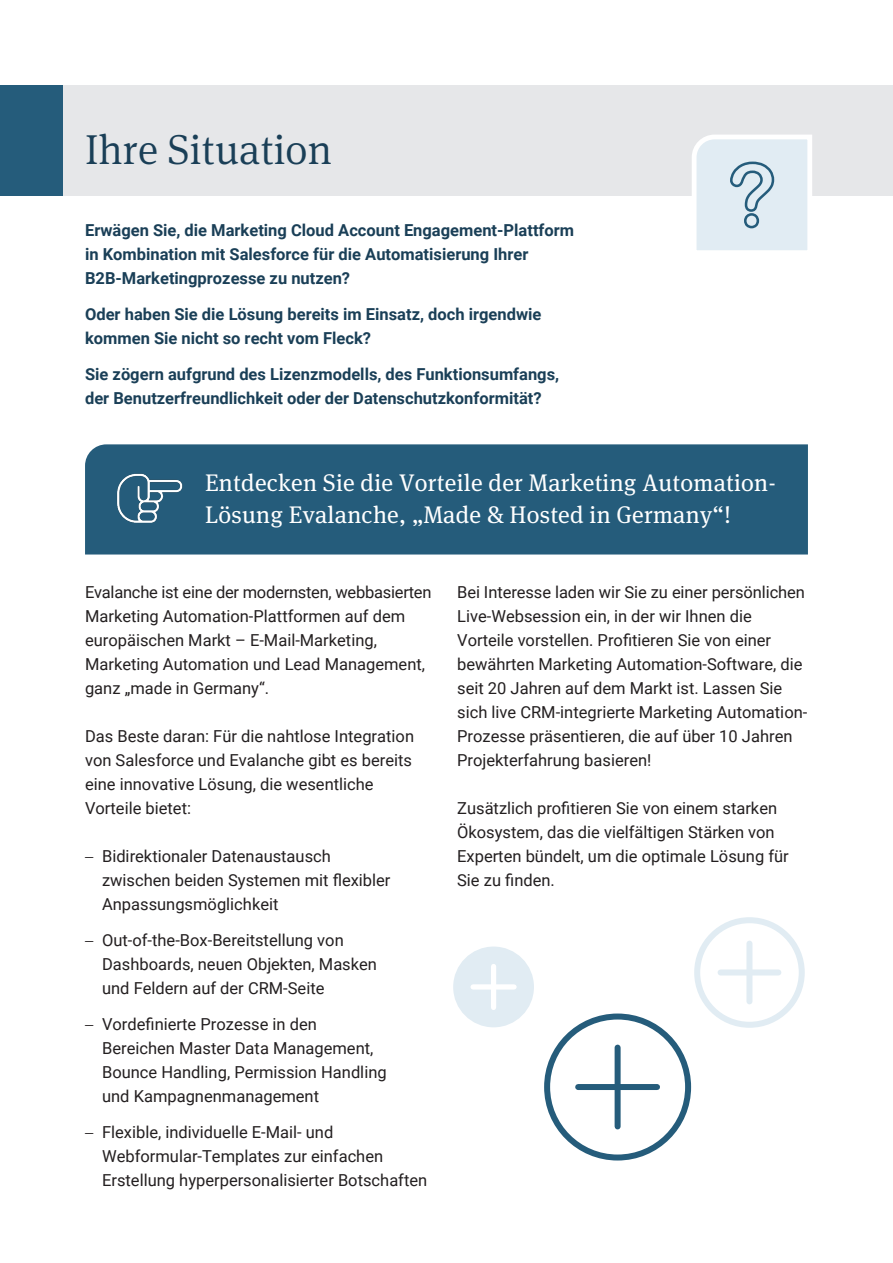
<style>
.page{position:relative;width:893px;height:1263px;background:#fff}
.page>*{position:absolute;margin:0;border:0;box-sizing:border-box;transform-origin:0 0}
.t1{font:300 42px "Meta Serif Pro";color:#1a3f57}
.t2{font:24px/31.5px "Meta Serif Pro";letter-spacing:.01em;color:#fff}
.t3{font:16.5px/24px "Roboto";color:#231f20}
.t4{font:700 16.5px/24px "Roboto";color:#1a3f57}
.s1{font-family:"Frutiger LT Std";font-weight:300}
</style>
<div class="page">
<div style="left:85px;top:444px;width:723px;height:110px;background:#255c7b"></div>
<div style="left:0;top:85px;width:893px;height:110px;background:#e6e7e9"></div>
<div style="left:0;top:85px;width:63px;height:110px;background:#255c7b"></div>
<svg style="left:689px;top:135px;width:126px;height:115px"></svg>
<img style="left:108px;top:473px;width:78px;height:56px">
<div style="left:544px;top:1013px;width:147px;height:147px;border:6px solid #255c7b;border-radius:50%"></div>
<div style="left:615px;top:1047px;width:6px;height:79px;background:#255c7b"></div>
<div style="left:578px;top:1084px;width:79px;height:6px;background:#255c7b"></div>
<div style="left:456px;top:949px;width:75px;height:76px;background:#e1ecf3;border-radius:50%"></div>
<div style="left:453px;top:946px;width:81px;height:81px;border:5px solid #e1ecf3;border-radius:50%"></div>
<div style="left:491px;top:966px;width:5px;height:41px;background:#fff"></div>
<div style="left:473px;top:984px;width:41px;height:5px;background:#fff"></div>
<div style="left:694px;top:917px;width:111px;height:111px;border:6px solid #e1ecf3;border-radius:50%"></div>
<div style="left:746px;top:943px;width:6px;height:58px;background:#e1ecf3"></div>
<div style="left:720px;top:969px;width:58px;height:6px;background:#e1ecf3"></div>
<h1 class="t1" style="left:85px;top:120px;width:248px">Ihre Situation</h1>
<p class="t4" style="left:85px;top:218px;width:491px">Erwägen Sie, die Marketing Cloud Account Engagement-Plattform in Kombination mit Salesforce für die Automatisierung Ihrer<br>B2B-Marketingprozesse zu nutzen?</p>
<p class="t4" style="left:85px;top:302px;width:458px">Oder haben Sie die Lösung bereits im Einsatz, doch irgendwie kommen Sie nicht so recht vom Fleck?</p>
<p class="t4" style="left:85px;top:362px;width:476px">Sie zögern aufgrund des Lizenzmodells, des Funktionsumfangs, der Benutzerfreundlichkeit oder der Datenschutzkonformität?</p>
<h2 class="t2" style="left:205px;top:466px;width:572px">Entdecken Sie die Vorteile der Marketing Automation-<br>Lösung Evalanche, „Made &amp; Hosted in Germany“!</h2>
<p class="t3" style="left:85px;top:579px;width:348px">Evalanche ist eine der modernsten, webbasierten Marketing Automation-Plattformen auf dem europäischen Markt – E-Mail-Marketing, Marketing Automation und Lead Management, ganz „made in Germany“.</p>
<p class="t3" style="left:85px;top:723px;width:331px">Das Beste daran: Für die nahtlose Integration von Salesforce und Evalanche gibt es bereits eine innovative Lösung, die wesentliche Vorteile bietet:</p>
<p class="t3" style="left:102px;top:843px;width:290px;text-indent:-17px"><span class="s1">–</span> Bidirektionaler Datenaustausch zwischen beiden Systemen mit flexibler<br>Anpassungsmöglichkeit</p>
<p class="t3" style="left:102px;top:927px;width:276px;text-indent:-17px"><span class="s1">–</span> Out-of-the-Box-Bereitstellung von<br>Dashboards, neuen Objekten, Masken und Feldern auf der CRM-Seite</p>
<p class="t3" style="left:102px;top:1011px;width:286px;text-indent:-17px"><span class="s1">–</span> Vordefinierte Prozesse in den Bereichen Master Data Management, Bounce Handling, Permission Handling und Kampagnenmanagement</p>
<p class="t3" style="left:102px;top:1119px;width:327px;text-indent:-17px"><span class="s1">–</span> Flexible, individuelle E-Mail- und<br>Webformular-Templates zur einfachen<br>Erstellung hyperpersonalisierter Botschaften</p>
<p class="t3" style="left:457px;top:579px;width:352px">Bei Interesse laden wir Sie zu einer persönlichen Live-Websession ein, in der wir Ihnen die Vorteile vorstellen. Profitieren Sie von einer bewährten Marketing Automation-Software, die seit 20 Jahren auf dem Markt ist. Lassen Sie sich live CRM-integrierte Marketing Automation-Prozesse präsentieren, die auf über 10 Jahren Projekterfahrung basieren!</p>
<p class="t3" style="left:457px;top:795px;width:333px">Zusätzlich profitieren Sie von einem starken Ökosystem, das die vielfältigen Stärken von Experten bündelt, um die optimale Lösung für Sie zu finden.</p>
</div>
